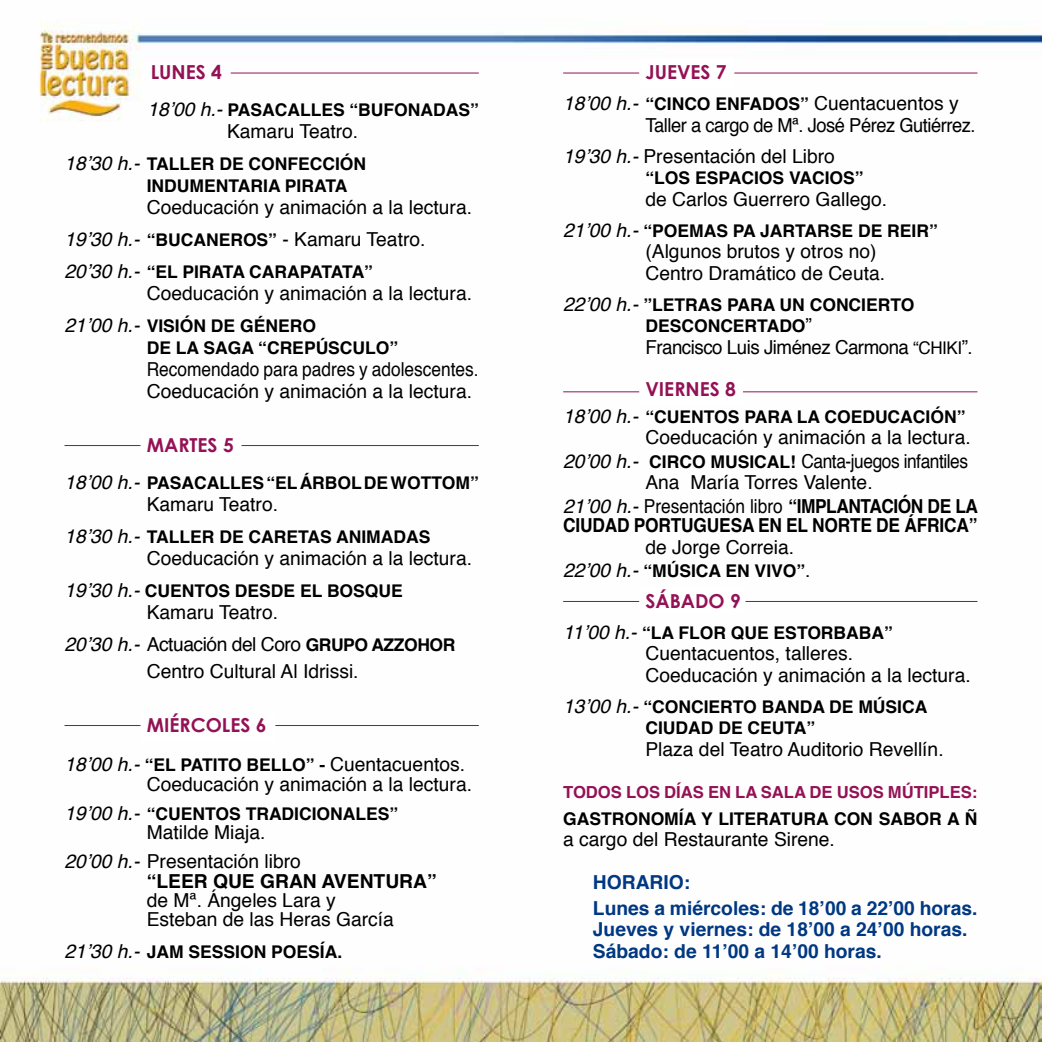
<style>
.page{position:relative;width:1042px;height:1042px;background:#fff}
.page>*{position:absolute;margin:0;border:0;box-sizing:border-box;transform-origin:0 0}
.t1{font:19.25px/21.3px "Helvetica";color:#000}
.t2{font:700 19.25px/26.2px "Helvetica";color:#003882}
.t3{font:19.25px/32px "Helvetica";letter-spacing:-.025em;color:#000}
.t4{font:19.25px/22.1px "Helvetica";color:#000;scale:.9 1}
.t5{font:19.25px/31.3px "Helvetica";letter-spacing:-.025em;color:#000;scale:.95 1}
.t6{font:700 19.25px "Century Gothic";color:#941155}
.t7{font:700 19.25px "Helvetica";letter-spacing:-.01em;color:#000;scale:.9 1}
.t8{font:700 19.25px "Helvetica";letter-spacing:-.01em;color:#000}
.t9{font:italic 19.25px "Helvetica";color:#000}
.t10{font:700 17.5px/22.1px "Helvetica";color:#000}
.t11{font:700 16.62px "Helvetica";color:#941155}
.s1{font-weight:400;font-style:italic;font-size:19.25px}
.s2{font-style:italic}
.s3{font-weight:700;font-size:17.5px}
.s4{font-weight:400;font-size:19.25px}
.s5{font-weight:700;font-style:normal;font-size:17.5px}
.s6{font-size:17.5px}
.s7{font-weight:700}
</style>
<div class="page">
<img style="left:0;top:20px;width:1042px;height:1022px">
<hr style="left:64px;top:445px;width:415px;height:1px;background:#941155">
<div style="left:141px;top:431px;width:100px;height:29px;background:#fff"></div>
<hr style="left:64px;top:725px;width:415px;height:1px;background:#941155">
<div style="left:141px;top:713px;width:134px;height:29px;background:#fff"></div>
<hr style="left:563px;top:391px;width:414px;height:1px;background:#941155">
<div style="left:639px;top:377px;width:104px;height:29px;background:#fff"></div>
<hr style="left:563px;top:601px;width:414px;height:1px;background:#941155">
<div style="left:639px;top:587px;width:106px;height:29px;background:#fff"></div>
<hr style="left:563px;top:73px;width:414px;height:1px;background:#941155">
<div style="left:639px;top:58px;width:95px;height:29px;background:#fff"></div>
<hr style="left:231px;top:73px;width:248px;height:1px;background:#941155">
<p class="t6" style="left:151px;top:60px;width:73px">LUNES 4</p>
<p class="t10" style="left:147px;top:99px;width:333px"><span class="s1">18’00 h.-</span> PASACALLES “BUFONADAS”</p>
<p class="t1" style="left:227px;top:121px;width:133px">Kamaru Teatro.</p>
<p class="t10" style="left:147px;top:153px;width:221px;text-indent:-82px"><span class="s1">18’30 h.-</span> TALLER DE CONFECCIÓN<br>INDUMENTARIA PIRATA</p>
<p class="t1" style="left:64px;top:192px;width:409px;line-height:32px;text-indent:82px">Coeducación y animación a la lectura.<br><span class="s2">19’30 h.-</span> <span class="s3">“BUCANEROS”</span> - Kamaru Teatro.</p>
<p class="t10" style="left:64px;top:261px;width:310px"><span class="s1">20’30 h.-</span> “EL PIRATA CARAPATATA”</p>
<p class="t1" style="left:147px;top:283px;width:327px">Coeducación y animación a la lectura.</p>
<p class="t10" style="left:147px;top:315px;width:253px;text-indent:-82px"><span class="s1">21’00 h.-</span> VISIÓN DE GÉNERO<br>DE LA SAGA “CREPÚSCULO”</p>
<p class="t4" style="left:147px;top:359px;width:370px">Recomendado para padres y adolescentes.<br>Coeducación y animación a la lectura.</p>
<p class="t6" style="left:147px;top:433px;width:89px">MARTES 5</p>
<p class="t10" style="left:64px;top:472px;width:416px"><span class="s1">18’00 h.-</span> PASACALLES “EL ÁRBOL DE WOTTOM”</p>
<p class="t1" style="left:147px;top:494px;width:133px">Kamaru Teatro.</p>
<p class="t10" style="left:64px;top:526px;width:367px"><span class="s1">18’30 h.-</span> TALLER DE CARETAS ANIMADAS</p>
<p class="t1" style="left:147px;top:548px;width:327px">Coeducación y animación a la lectura.</p>
<p class="t10" style="left:64px;top:580px;width:340px"><span class="s1">19’30 h.-</span> CUENTOS DESDE EL BOSQUE</p>
<p class="t3" style="left:64px;top:597px;width:392px;text-indent:82px">Kamaru Teatro.<br><span class="s2">20’30 h.-</span> Actuación del Coro <span class="s3">GRUPO AZZOHOR</span></p>
<p class="t1" style="left:147px;top:661px;width:213px">Centro Cultural Al Idrissi.</p>
<p class="t6" style="left:147px;top:713px;width:121px">MIÉRCOLES 6</p>
<p class="t10" style="left:64px;top:754px;width:402px"><span class="s1">18’00 h.-</span> “EL PATITO BELLO” - <span class="s4">Cuentacuentos.</span></p>
<p class="t1" style="left:147px;top:774px;width:327px">Coeducación y animación a la lectura.</p>
<p class="t10" style="left:64px;top:803px;width:335px"><span class="s1">19’00 h.-</span> “CUENTOS TRADICIONALES”</p>
<p class="t1" style="left:64px;top:818px;width:238px;line-height:29.2px;text-indent:82px">Matilde Miaja.<br><span class="s2">20’00 h.-</span> Presentación libro</p>
<p class="t8" style="left:147px;top:865px;width:291px">“LEER QUE GRAN AVENTURA”</p>
<p class="t1" style="left:147px;top:891px;width:249px;line-height:19.2px">de Mª. Ángeles Lara y<br>Esteban de las Heras García</p>
<p class="t10" style="left:64px;top:940px;width:279px"><span class="s1">21’30 h.-</span> JAM SESSION POESÍA.</p>
<p class="t6" style="left:645px;top:60px;width:83px">JUEVES 7</p>
<p class="t10" style="left:563px;top:93px;width:397px"><span class="s1">18’00 h.-</span> “CINCO ENFADOS” <span class="s4">Cuentacuentos y</span></p>
<p class="t5" style="left:563px;top:110px;width:436px;text-indent:82px">Taller a cargo de Mª. José Pérez Gutiérrez.<br><span class="s2">19’30 h.-</span> Presentación del Libro</p>
<p class="t10" style="left:645px;top:167px;width:220px">“LOS ESPACIOS VACIOS”</p>
<p class="t1" style="left:645px;top:189px;width:243px">de Carlos Guerrero Gallego.</p>
<p class="t10" style="left:563px;top:220px;width:376px"><span class="s1">21’00 h.-</span> “POEMAS PA JARTARSE DE REIR”</p>
<p class="t1" style="left:645px;top:241px;width:241px">(Algunos brutos y otros no)<br>Centro Dramático de Ceuta.</p>
<p class="t9" style="left:563px;top:289px;width:113px">22’00 h.- <span class="s5">”LETRAS</span></p>
<p class="t10" style="left:727px;top:294px;width:13px">PARA</p>
<p class="t10" style="left:779px;top:294px;width:43px">UN CONCIERTO</p>
<p class="t10" style="left:563px;top:315px;width:19px">DESCONCERTADO</p>
<p class="t3" style="left:645px;top:315px;width:329px;line-height:21.3px;text-align:center">”<br>Francisco Luis Jiménez Carmona <span class="s6">“CHIKI</span>”.</p>
<p class="t6" style="left:645px;top:377px;width:92px">VIERNES 8</p>
<p class="t10" style="left:563px;top:406px;width:404px"><span class="s1">18’00 h.-</span> “CUENTOS PARA LA COEDUCACIÓN”</p>
<p class="t1" style="left:563px;top:426px;width:409px;line-height:23.8px;text-align:right">Coeducación y animación a la lectura.<br><span class="s2">20’00 h.-</span> <span class="s3">¡CIRCO MUSICAL!</span> Canta-juegos infantiles</p>
<p class="t1" style="left:563px;top:471px;width:416px;line-height:23.8px;text-indent:82px">Ana María Torres Valente.<br><span class="s2">21’00 h.-</span> Presentación libro <span class="s7">“IMPLANTACIÓN DE LA</span></p>
<p class="t7" style="left:563px;top:510px;width:462px">CIUDAD PORTUGUESA EN EL NORTE DE ÁFRICA”</p>
<p class="t1" style="left:645px;top:537px;width:150px">de Jorge Correia.</p>
<p class="t10" style="left:563px;top:560px;width:249px"><span class="s1">22’00 h.-</span> “MÚSICA EN VIVO”<span class="s4">.</span></p>
<p class="t6" style="left:645px;top:588px;width:97px">SÁBADO 9</p>
<p class="t10" style="left:563px;top:622px;width:331px"><span class="s1">11’00 h.-</span> “LA FLOR QUE ESTORBABA”</p>
<p class="t1" style="left:645px;top:643px;width:327px">Cuentacuentos, talleres.<br>Coeducación y animación a la lectura.</p>
<p class="t10" style="left:645px;top:696px;width:283px;line-height:21.3px;text-indent:-82px"><span class="s1">13’00 h.-</span> “CONCIERTO BANDA DE MÚSICA<br>CIUDAD DE CEUTA”</p>
<p class="t1" style="left:645px;top:739px;width:300px">Plaza del Teatro Auditorio Revellín.</p>
<p class="t11" style="left:563px;top:779px;width:416px">TODOS LOS DÍAS EN LA SALA DE USOS MÚTIPLES:</p>
<p class="t10" style="left:563px;top:808px;width:27px">GASTRONOMÍA</p>
<p class="t10" style="left:701px;top:808px;width:40px">Y LITERATURA</p>
<p class="t10" style="left:834px;top:808px;width:14px">CON</p>
<p class="t10" style="left:878px;top:808px;width:14px">SABOR</p>
<p class="t10" style="left:947px;top:808px;width:32px">A Ñ</p>
<p class="t1" style="left:563px;top:829px;width:273px">a cargo del Restaurante Sirene.</p>
<p class="t2" style="left:593px;top:869px;width:386px">HORARIO:<br>LUNES A MIÉRCOLES: DE 18’00 A 22’00 HORAS.</p>
<p class="t2" style="left:593px;top:919px;width:376px;line-height:21.5px">JUEVES Y VIERNES: DE 18’00 A 24’00 HORAS.<br>SÁBADO: DE 11’00 A 14’00 HORAS.</p>
</div>
